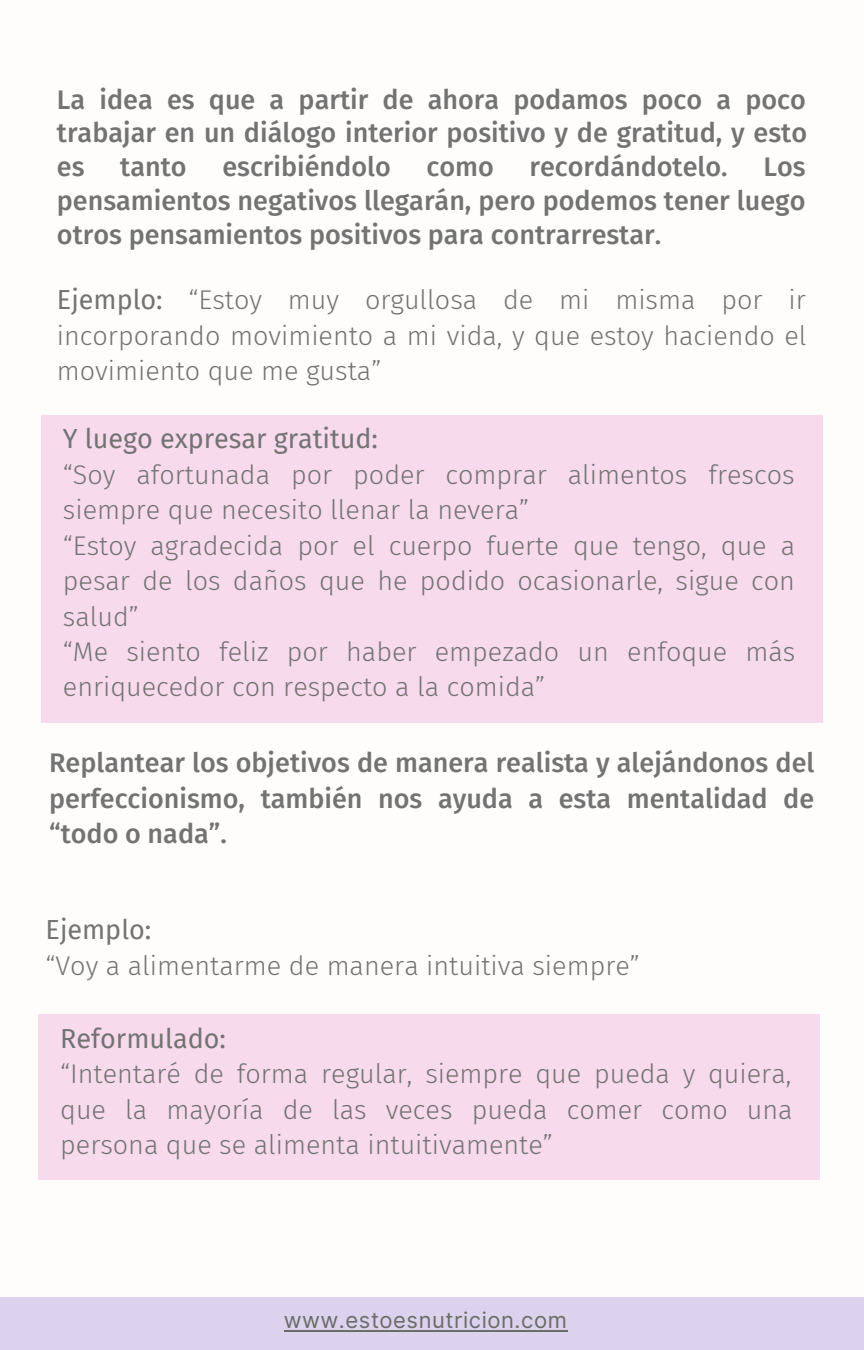
<style>
.page{position:relative;width:864px;height:1350px;background:#fff}
.page>*{position:absolute;margin:0;border:0;box-sizing:border-box;transform-origin:0 0}
.t1{font:300 27px/35.6px "Fira Sans";color:#737373;text-align:justify}
.t2{font:500 27px/33.8px "Fira Sans";color:#737373;text-align:justify}
.t3{font:27px "Fira Sans";color:#737373}
.t4{font:22.05px "Inter";letter-spacing:.025em;color:#6a6c68}
.s1{font-weight:400}
</style>
<div class="page">
<div style="left:0;top:1297px;width:864px;height:53px;background:#dcd2ed"></div>
<div style="left:41px;top:415px;width:782px;height:307px;background:#f8daed"></div>
<hr style="left:284px;top:1330px;width:283px;height:2px;background:#6a6c68">
<div style="left:39px;top:1014px;width:781px;height:165px;background:#f8daed"></div>
<p class="t2" style="left:57px;top:83px;width:752px">La idea es que a partir de ahora podamos poco a poco trabajar en un diálogo interior positivo y de gratitud, y esto es</p>
<p class="t2" style="left:120px;top:150px;width:68px">tanto</p>
<p class="t2" style="left:222px;top:150px;width:170px">escribiéndolo</p>
<p class="t2" style="left:427px;top:150px;width:69px">como</p>
<p class="t2" style="left:530px;top:150px;width:200px">recordándotelo.</p>
<p class="t2" style="left:57px;top:150px;width:750px;text-indent:706px">Los pensamientos negativos llegarán, pero podemos tener luego otros pensamientos positivos para contrarrestar.</p>
<p class="t1" style="left:57px;top:282px;width:751px"><span class="s1">Ejemplo:</span> “Estoy muy orgullosa de mi misma por ir incorporando movimiento a mi vida, y que estoy haciendo el movimiento que me gusta”</p>
<p class="t3" style="left:63px;top:423px;width:317px">Y luego expresar gratitud:</p>
<p class="t1" style="left:63px;top:457px;width:734px;text-align:left">“Soy afortunada por poder comprar alimentos frescos siempre que necesito llenar la nevera”<br>“Estoy agradecida por el cuerpo fuerte que tengo, que a pesar de los daños que he podido ocasionarle, sigue con salud”<br>“Me siento feliz por haber empezado un enfoque más enriquecedor con respecto a la comida”</p>
<p class="t2" style="left:49px;top:746px;width:767px;line-height:35.6px">Replantear los objetivos de manera realista y alejándonos del perfeccionismo, también nos ayuda a esta mentalidad de “todo o nada”.</p>
<p class="t3" style="left:46px;top:914px;width:107px">Ejemplo:</p>
<p class="t1" style="left:46px;top:948px;width:596px">“Voy a alimentarme de manera intuitiva siempre”</p>
<p class="t3" style="left:60px;top:1023px;width:167px">Reformulado:</p>
<p class="t1" style="left:60px;top:1056px;width:734px">“Intentaré de forma regular, siempre que pueda y quiera, que la mayoría de las veces pueda comer como una persona que se alimenta intuitivamente”</p>
<p class="t4" style="left:284px;top:1307px;width:285px">www.estoesnutricion.com</p>
</div>
